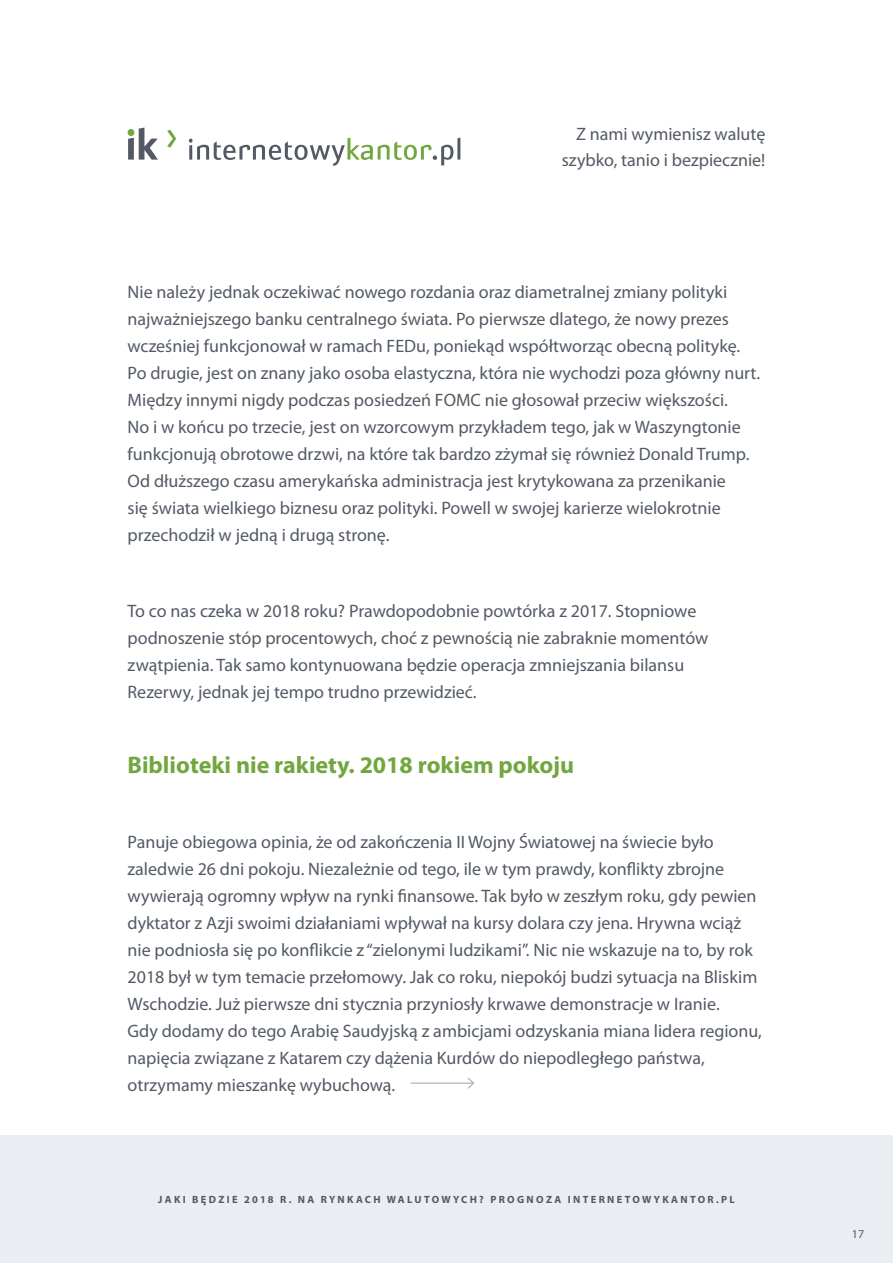
<style>
.page{position:relative;width:893px;height:1263px;background:#fff}
.page>*{position:absolute;margin:0;border:0;box-sizing:border-box;transform-origin:0 0}
.t1{font:700 24px "Myriad Pro";color:#72a63e}
.t2{font:18px/27px "Myriad Pro";color:#535a65}
.t3{font:12px "Myriad Pro";color:#535a65}
.t4{font:700 10.5px "Myriad Pro";letter-spacing:.22em;color:#535a65}
</style>
<div class="page">
<div style="left:0;top:1135px;width:893px;height:128px;background:#eaedf2"></div>
<svg style="left:167px;top:130px;width:9px;height:18px"></svg>
<svg style="left:128px;top:128px;width:30px;height:32px"></svg>
<svg style="left:188px;top:138px;width:272px;height:28px"></svg>
<hr style="left:411px;top:1082px;width:63px;height:2px;background:#a9acb2">
<svg style="left:466px;top:1077px;width:9px;height:12px"></svg>
<p class="t2" style="left:562px;top:121px;width:205px;line-height:25.8px;text-align:right">Z nami wymienisz walutę szybko, tanio i bezpiecznie!</p>
<p class="t2" style="left:128px;top:279px;width:634px">Nie należy jednak oczekiwać nowego rozdania oraz diametralnej zmiany polityki najważniejszego banku centralnego świata. Po pierwsze dlatego, że nowy prezes wcześniej funkcjonował w ramach FEDu, poniekąd współtworząc obecną politykę.<br>Po drugie, jest on znany jako osoba elastyczna, która nie wychodzi poza główny nurt.<br>Między innymi nigdy podczas posiedzeń FOMC nie głosował przeciw większości.<br>No i w końcu po trzecie, jest on wzorcowym przykładem tego, jak w Waszyngtonie funkcjonują obrotowe drzwi, na które tak bardzo zżymał się również Donald Trump.<br>Od dłuższego czasu amerykańska administracja jest krytykowana za przenikanie<br>się świata wielkiego biznesu oraz polityki. Powell w swojej karierze wielokrotnie przechodził w jedną i drugą stronę.</p>
<p class="t2" style="left:128px;top:597px;width:582px">To co nas czeka w 2018 roku? Prawdopodobnie powtórka z 2017. Stopniowe podnoszenie stóp procentowych, choć z pewnością nie zabraknie momentów zwątpienia. Tak samo kontynuowana będzie operacja zmniejszania bilansu Rezerwy, jednak jej tempo trudno przewidzieć.</p>
<h1 class="t1" style="left:128px;top:751px;width:448px">Biblioteki nie rakiety. 2018 rokiem pokoju</h1>
<p class="t2" style="left:128px;top:829px;width:636px">Panuje obiegowa opinia, że od zakończenia II Wojny Światowej na świecie było zaledwie 26 dni pokoju. Niezależnie od tego, ile w tym prawdy, konflikty zbrojne wywierają ogromny wpływ na rynki finansowe. Tak było w zeszłym roku, gdy pewien dyktator z Azji swoimi działaniami wpływał na kursy dolara czy jena. Hrywna wciąż nie podniosła się po konflikcie z “zielonymi ludzikami”. Nic nie wskazuje na to, by rok 2018 był w tym temacie przełomowy. Jak co roku, niepokój budzi sytuacja na Bliskim Wschodzie. Już pierwsze dni stycznia przyniosły krwawe demonstracje w Iranie.<br>Gdy dodamy do tego Arabię Saudyjską z ambicjami odzyskania miana lidera regionu, napięcia związane z Katarem czy dążenia Kurdów do niepodległego państwa, otrzymamy mieszankę wybuchową.</p>
<p class="t4" style="left:158px;top:1193px;width:578px">JAKI BĘDZIE 2018 R. NA RYNKACH WALUTOWYCH? PROGNOZA INTERNETOWYKANTOR.PL</p>
<p class="t3" style="left:852px;top:1227px;width:14px">17</p>
</div>
